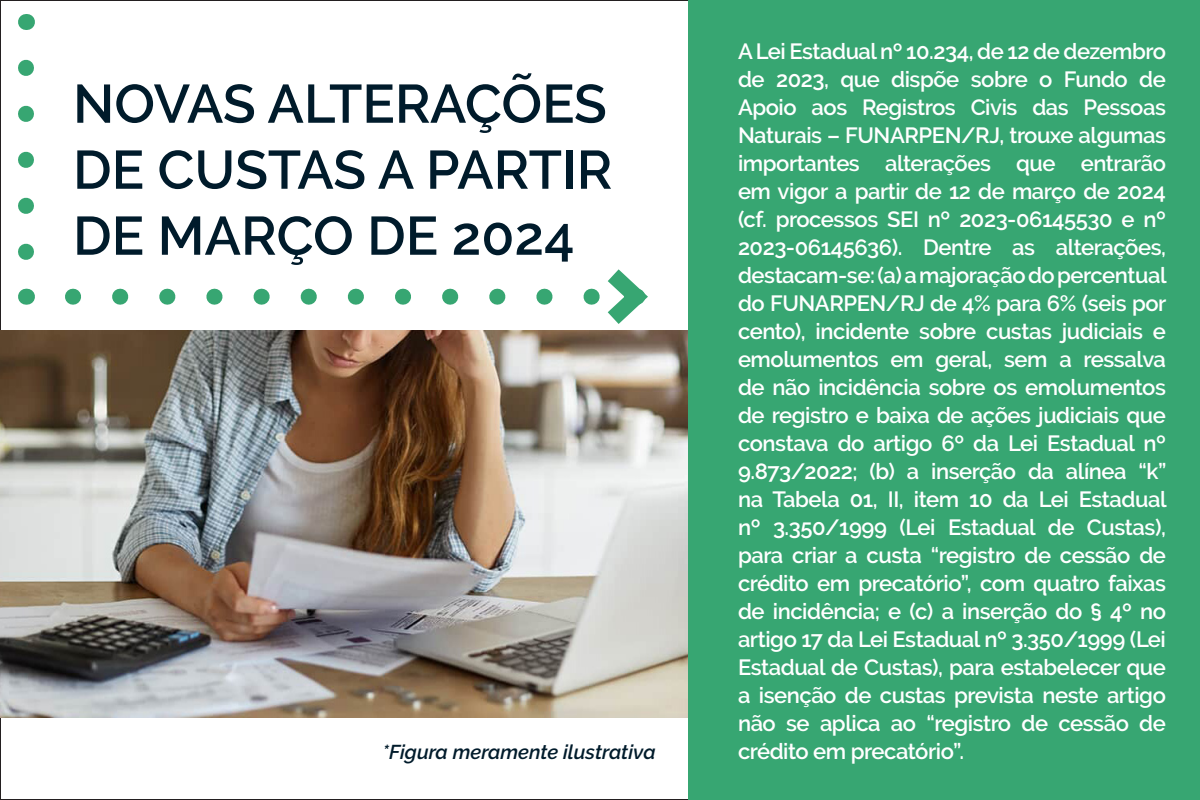
<style>
.page{position:relative;width:1200px;height:800px;background:#fff}
.page>*{position:absolute;margin:0;border:0;box-sizing:border-box;transform-origin:0 0}
.t1{font:600 54px/66px "Raleway";color:#001b2b;text-align:justify}
.t2{font:600 22px/28px "Raleway";letter-spacing:-.02em;color:#fff;text-align:right}
.t3{font:italic 600 20px "Raleway";color:#001b2b}
</style>
<div class="page">
<img style="left:0;top:331px;width:688px;height:387px">
<svg style="left:18px;top:68px;width:16px;height:192px"></svg>
<svg style="left:26px;top:14px;width:1px;height:16px"></svg>
<svg style="left:26px;top:289px;width:1px;height:16px"></svg>
<svg style="left:73px;top:269px;width:587px;height:72px"></svg>
<div style="left:688px;top:0;width:512px;height:800px;background:#37a672"></div>
<p class="t1" style="left:73px;top:71px;width:541px">NOVAS ALTERAÇÕES DE CUSTAS A PARTIR DE MARÇO DE 2024</p>
<p class="t3" style="left:383px;top:740px;width:275px">*Figura meramente ilustrativa</p>
<p class="t2" style="left:738px;top:37px;width:430px">ALei Estadualnº 10.234, de 12 de dezembro de</p>
<p class="t2" style="left:738px;top:65px;width:28px">de</p>
<p class="t2" style="left:891px;top:65px;width:70px">dispõe</p>
<p class="t2" style="left:971px;top:65px;width:58px">sobre</p>
<p class="t2" style="left:1064px;top:65px;width:66px">Fundo</p>
<p class="t2" style="left:776px;top:65px;width:54px">2023,</p>
<p class="t2" style="left:840px;top:65px;width:41px">que</p>
<p class="t2" style="left:1039px;top:65px;width:15px">o</p>
<p class="t2" style="left:738px;top:93px;width:60px">Apoio</p>
<p class="t2" style="left:738px;top:121px;width:429px">Naturais – FUNARPEN/RJ, trouxe algumas</p>
<p class="t2" style="left:1081px;top:149px;width:87px">entrarão</p>
<p class="t2" style="left:862px;top:93px;width:95px">Registros</p>
<p class="t2" style="left:971px;top:93px;width:48px">Civis</p>
<p class="t2" style="left:1032px;top:93px;width:38px">das</p>
<p class="t2" style="left:1084px;top:93px;width:84px">Pessoas</p>
<p class="t2" style="left:812px;top:93px;width:37px">aos</p>
<p class="t2" style="left:738px;top:149px;width:123px">importantes</p>
<p class="t2" style="left:738px;top:177px;width:429px">em vigor a partir de 12 de março de 2024</p>
<p class="t2" style="left:738px;top:205px;width:429px">(cf. processos SEI nº 2023-06145530 e nº</p>
<p class="t2" style="left:1056px;top:233px;width:112px">alterações,</p>
<p class="t2" style="left:885px;top:149px;width:107px">alterações</p>
<p class="t2" style="left:1016px;top:149px;width:41px">que</p>
<p class="t2" style="left:738px;top:233px;width:166px">2023-06145636 .)</p>
<p class="t2" style="left:738px;top:261px;width:430px">destacam-se a(: a) majoraçãodopercentual</p>
<p class="t2" style="left:738px;top:289px;width:430px">do FUNARPEN/RJ de 4% para 6% (seis por</p>
<p class="t2" style="left:1153px;top:317px;width:15px">e</p>
<p class="t2" style="left:923px;top:233px;width:70px">Dentre</p>
<p class="t2" style="left:1012px;top:233px;width:24px">as</p>
<p class="t2" style="left:738px;top:317px;width:69px">cento ,)</p>
<p class="t2" style="left:816px;top:317px;width:95px">incidente</p>
<p class="t2" style="left:919px;top:317px;width:58px">sobre</p>
<p class="t2" style="left:1062px;top:317px;width:82px">judiciais</p>
<p class="t2" style="left:986px;top:317px;width:67px">custas</p>
<p class="t2" style="left:738px;top:345px;width:142px">emolumentos</p>
<p class="t2" style="left:738px;top:373px;width:430px">de não incidência sobre os emolumentos</p>
<p class="t2" style="left:738px;top:401px;width:429px">de registro e baixa de ações judiciais que</p>
<p class="t2" style="left:738px;top:429px;width:430px">constava do artigo º6 da Lei Estadual nº</p>
<p class="t2" style="left:1139px;top:457px;width:30px">“ “k</p>
<p class="t2" style="left:936px;top:345px;width:58px">geral,</p>
<p class="t2" style="left:1084px;top:345px;width:84px">ressalva</p>
<p class="t2" style="left:891px;top:345px;width:35px">em</p>
<p class="t2" style="left:1004px;top:345px;width:45px">sem</p>
<p class="t2" style="left:1059px;top:345px;width:14px">a</p>
<p class="t2" style="left:738px;top:457px;width:159px">9.873/2022; (b)</p>
<p class="t2" style="left:931px;top:457px;width:86px">inserção</p>
<p class="t2" style="left:1028px;top:457px;width:27px">da</p>
<p class="t2" style="left:1066px;top:457px;width:62px">alínea</p>
<p class="t2" style="left:907px;top:457px;width:14px">a</p>
<p class="t2" style="left:738px;top:485px;width:103px">na Tabela</p>
<p class="t2" style="left:850px;top:485px;width:29px">01,</p>
<p class="t2" style="left:888px;top:485px;width:17px">,I I</p>
<p class="t2" style="left:914px;top:485px;width:47px">item</p>
<p class="t2" style="left:969px;top:485px;width:25px">10</p>
<p class="t2" style="left:1003px;top:485px;width:27px">da</p>
<p class="t2" style="left:1039px;top:485px;width:31px">Lei</p>
<p class="t2" style="left:1079px;top:485px;width:89px">Estadual</p>
<p class="t2" style="left:900px;top:513px;width:37px">(Lei</p>
<p class="t2" style="left:1087px;top:513px;width:81px">Custas ,(</p>
<p class="t2" style="left:948px;top:513px;width:89px">Estadual</p>
<p class="t2" style="left:1048px;top:513px;width:28px">de</p>
<p class="t2" style="left:738px;top:513px;width:24px">nº</p>
<p class="t2" style="left:738px;top:541px;width:430px">para criar a custa “registro de cessão de</p>
<p class="t2" style="left:738px;top:569px;width:430px">crédito em precatório ,” com quatro faixas</p>
<p class="t2" style="left:738px;top:597px;width:430px">de incidência; e (c) a inserção do § º4 no</p>
<p class="t2" style="left:738px;top:625px;width:429px">artigo 17 da Lei Estadual nº 3.350/1999 (Lei</p>
<p class="t2" style="left:738px;top:653px;width:429px">Estadual de Custas ,) para estabelecer que</p>
<p class="t2" style="left:738px;top:681px;width:429px">a isenção de custas prevista neste artigo</p>
<p class="t2" style="left:1139px;top:709px;width:28px">de</p>
<p class="t2" style="left:773px;top:513px;width:115px">3.350/1999</p>
<p class="t2" style="left:738px;top:709px;width:228px;text-align:left">não<br>crédito em precatório .“</p>
<p class="t2" style="left:820px;top:709px;width:62px">aplica</p>
<p class="t2" style="left:926px;top:709px;width:86px">“registro</p>
<p class="t2" style="left:1022px;top:709px;width:28px">de</p>
<p class="t2" style="left:1058px;top:709px;width:72px">cessão</p>
<p class="t2" style="left:786px;top:709px;width:25px">se</p>
<p class="t2" style="left:891px;top:709px;width:27px">ao</p>
</div>
